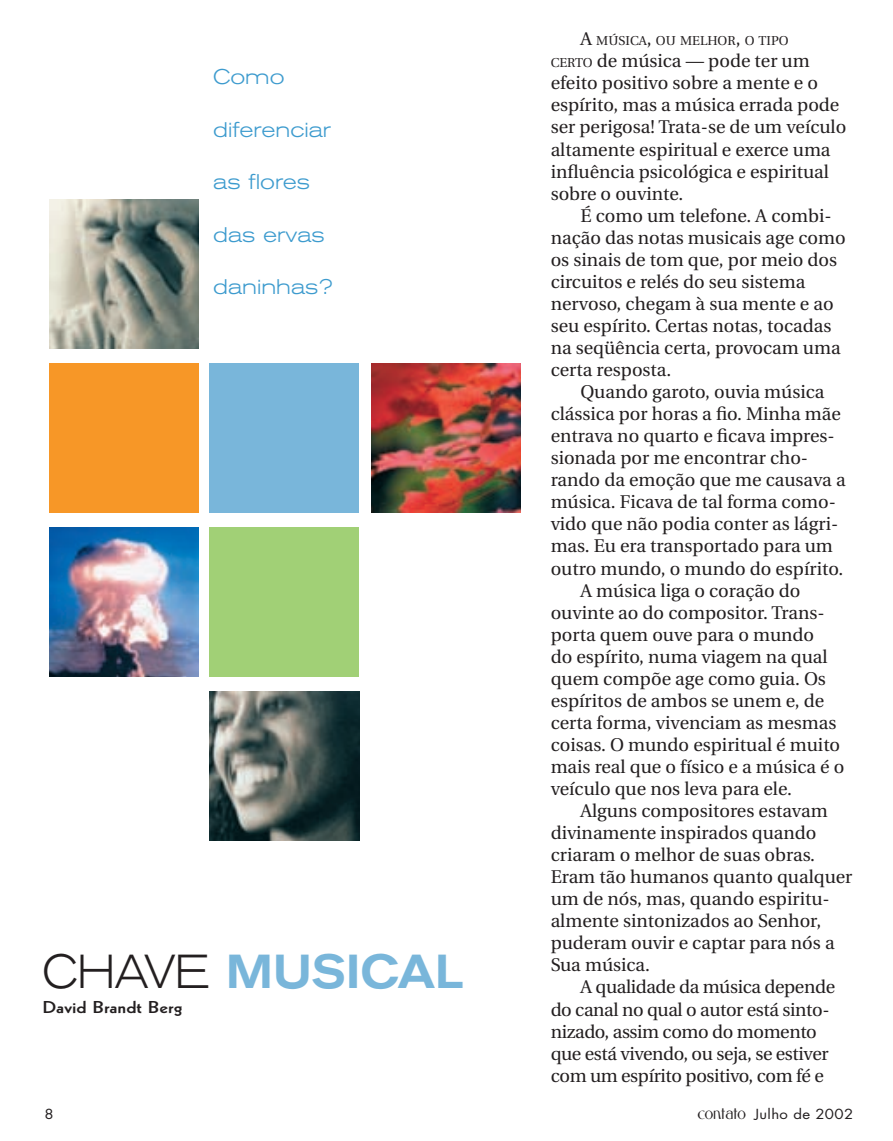
<style>
.page{position:relative;width:893px;height:1141px;background:#fff}
.page>*{position:absolute;margin:0;border:0;box-sizing:border-box;transform-origin:0 0}
.t1{font:500 expanded 47.25px "Akzidenz Grotesk BE";color:#79b6da;scale:.9 1}
.t2{font:300 expanded 21px "Akzidenz Grotesk BE";color:#3d9bce}
.t3{font:18.38px/22.1px "Utopia";color:#231f20}
.t4{font:18.38px "Utopia";letter-spacing:-.02em;color:#231f20}
.t5{font:16.8px "Geometric 231 BT Bold C";color:#231f20;scale:1.25 1}
.t6{font:13.47px "Futura";letter-spacing:.025em;color:#231f20;scale:1.1 1}
.t7{font:12.95px "Utopia";color:#231f20}
.s1{font-weight:300;color:#231f20}
.s2{font-size:18.38px}
.s3{font-size:12.95px}
.s4{font-family:"Gabriel";font-weight:700}
</style>
<div class="page">
<img style="left:50px;top:199px;width:149px;height:149px">
<div style="left:50px;top:363px;width:149px;height:149px;background:#f79727"></div>
<img style="left:50px;top:527px;width:149px;height:149px">
<div style="left:210px;top:363px;width:149px;height:149px;background:#79b6da"></div>
<div style="left:210px;top:527px;width:149px;height:149px;background:#a1d076"></div>
<img style="left:210px;top:691px;width:149px;height:149px">
<img style="left:371px;top:363px;width:149px;height:149px">
<p class="t2" style="left:213px;top:65px;width:73px">Como</p>
<p class="t2" style="left:213px;top:117px;width:119px">diferenciar</p>
<p class="t2" style="left:213px;top:170px;width:98px">as flores</p>
<p class="t2" style="left:213px;top:222px;width:113px">das ervas</p>
<p class="t2" style="left:213px;top:275px;width:121px">daninhas?</p>
<h1 class="t1" style="left:42px;top:944px;width:469px"><span class="s1">CHAVE</span> MUSICAL</h1>
<p class="t5" style="left:42px;top:996px;width:114px">David Brandt Berg</p>
<p class="t7" style="left:580px;top:34px;width:210px"><span class="s2">A</span> MÚSICA<span class="s2">,</span> OU MELHOR<span class="s2">,</span> O TIPO</p>
<p class="t3" style="left:551px;top:50px;width:297px"><span class="s3">CERTO</span> de música — pode ter um efeito positivo sobre a mente e o espírito, mas a música errada pode ser perigosa! Trata-se de um veículo altamente espiritual e exerce uma influência psicológica e espiritual sobre o ouvinte.</p>
<p class="t3" style="left:551px;top:205px;width:296px;text-indent:30px">É como um telefone. A combi&shy;nação das notas musicais age como os sinais de tom que, por meio dos circuitos e relés do seu sistema nervoso, chegam à sua mente e ao seu espírito. Certas notas, tocadas na seqüência certa, provocam uma certa resposta.</p>
<p class="t3" style="left:580px;top:381px;width:246px">Quando garoto, ouvia música</p>
<p class="t3" style="left:551px;top:403px;width:292px">clássica por horas a fio. Minha mãe</p>
<p class="t3" style="left:551px;top:425px;width:286px">entrava no quarto e ficava impres-</p>
<p class="t3" style="left:551px;top:447px;width:259px">sionada por me encontrar cho-</p>
<p class="t3" style="left:551px;top:469px;width:296px">rando da emoção que me causava a</p>
<p class="t3" style="left:551px;top:491px;width:287px">música. Ficava de tal forma como-</p>
<p class="t3" style="left:551px;top:513px;width:289px">vido que não podia conter as lágri-</p>
<p class="t3" style="left:551px;top:536px;width:284px">mas. Eu era transportado para um</p>
<p class="t3" style="left:551px;top:558px;width:294px">outro mundo, o mundo do espírito.</p>
<p class="t3" style="left:580px;top:580px;width:221px">A música liga o coração do</p>
<p class="t3" style="left:551px;top:602px;width:275px">ouvinte ao do compositor. Trans-</p>
<p class="t3" style="left:551px;top:624px;width:265px">porta quem ouve para o mundo</p>
<p class="t3" style="left:551px;top:646px;width:278px">do espírito, numa viagem na qual</p>
<p class="t3" style="left:551px;top:668px;width:277px">quem compõe age como guia. Os</p>
<p class="t3" style="left:551px;top:690px;width:275px">espíritos de ambos se unem e, de</p>
<p class="t3" style="left:551px;top:712px;width:287px">certa forma, vivenciam as mesmas</p>
<p class="t3" style="left:551px;top:734px;width:291px">coisas. O mundo espiritual é muito</p>
<p class="t3" style="left:551px;top:756px;width:295px">mais real que o físico e a música é o</p>
<p class="t3" style="left:551px;top:778px;width:243px">veículo que nos leva para ele.</p>
<p class="t3" style="left:580px;top:800px;width:249px">Alguns compositores estavam</p>
<p class="t3" style="left:551px;top:822px;width:267px">divinamente inspirados quando</p>
<p class="t3" style="left:551px;top:844px;width:266px">criaram o melhor de suas obras.</p>
<p class="t3" style="left:551px;top:866px;width:303px">Eram tão humanos quanto qualquer</p>
<p class="t3" style="left:551px;top:888px;width:280px">um de nós, mas, quando espiritu-</p>
<p class="t3" style="left:551px;top:910px;width:272px">almente sintonizados ao Senhor,</p>
<p class="t3" style="left:551px;top:932px;width:285px">puderam ouvir e captar para nós a</p>
<p class="t3" style="left:551px;top:954px;width:101px">Sua música.</p>
<p class="t4" style="left:580px;top:977px;width:256px">A qualidade da música depende</p>
<p class="t4" style="left:551px;top:999px;width:280px">do canal no qual o autor está sinto-</p>
<p class="t4" style="left:551px;top:1021px;width:268px">nizado, assim como do momento</p>
<p class="t4" style="left:551px;top:1043px;width:279px">que está vivendo, ou seja, se estiver</p>
<p class="t4" style="left:551px;top:1065px;width:275px">com um espírito positivo, com fé e</p>
<p class="t6" style="left:45px;top:1106px;width:10px">8</p>
<p class="t6" style="left:698px;top:1106px;width:143px"><span class="s4">CONTATO</span> Julho de 2002</p>
</div>
